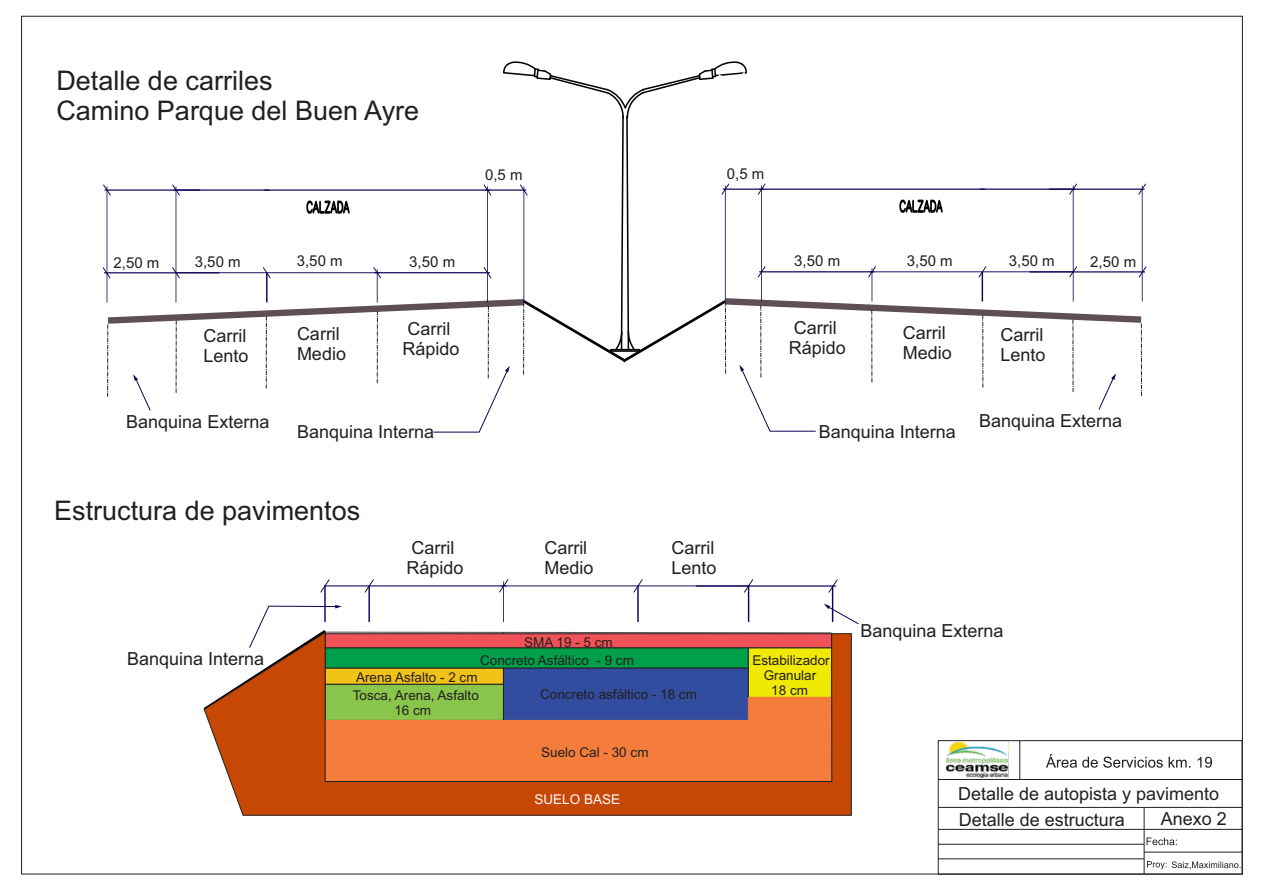
<style>
.page{position:relative;width:1263px;height:893px;background:#fff}
.page>*{position:absolute;margin:0;border:0;box-sizing:border-box;transform-origin:0 0}
.t1{font:27px/30.2px "Arial";color:#231f20}
.t2{font:18px/20.1px "Arial";color:#231f20}
.t3{font:15px "Arial";color:#231f20}
.t4{font:13.5px/18.3px "Arial";color:#231f20}
.t5{font:13.5px "Arial";color:#fffafc}
</style>
<div class="page">
<hr style="left:832px;top:586px;width:1px;height:35px;background:#0c0257">
<hr style="left:696px;top:585px;width:140px;height:1px;background:#0c0257">
<svg style="left:828px;top:579px;width:10px;height:14px"></svg>
<hr style="left:325px;top:585px;width:1px;height:36px;background:#0c0257">
<hr style="left:325px;top:585px;width:181px;height:1px;background:#0c0257">
<svg style="left:364px;top:579px;width:10px;height:14px"></svg>
<hr style="left:369px;top:586px;width:1px;height:35px;background:#0c0257">
<svg style="left:320px;top:579px;width:10px;height:14px"></svg>
<hr style="left:748px;top:586px;width:1px;height:35px;background:#0c0257">
<hr style="left:638px;top:586px;width:1px;height:35px;background:#0c0257">
<svg style="left:743px;top:579px;width:11px;height:14px"></svg>
<hr style="left:503px;top:582px;width:1px;height:39px;background:#0c0257">
<hr style="left:501px;top:585px;width:248px;height:1px;background:#0c0257">
<svg style="left:633px;top:579px;width:10px;height:14px"></svg>
<svg style="left:499px;top:579px;width:10px;height:14px"></svg>
<svg style="left:256px;top:603px;width:603px;height:28px"></svg>
<svg style="left:203px;top:631px;width:649px;height:185px;background:#b57541"></svg>
<div style="left:938px;top:740px;width:305px;height:134px;border:1px solid #231f20"></div>
<hr style="left:938px;top:779px;width:304px;height:1px;background:#231f20">
<hr style="left:938px;top:807px;width:304px;height:1px;background:#231f20">
<hr style="left:938px;top:828px;width:304px;height:1px;background:#231f20">
<hr style="left:1144px;top:807px;width:1px;height:67px;background:#231f20">
<hr style="left:938px;top:843px;width:206px;height:1px;background:#231f20">
<hr style="left:938px;top:858px;width:206px;height:1px;background:#231f20">
<hr style="left:1144px;top:851px;width:98px;height:1px;background:#231f20">
<hr style="left:1019px;top:740px;width:1px;height:39px;background:#231f20">
<img style="left:947px;top:742px;width:61px;height:35px">
<svg style="left:1147px;top:837px;width:30px;height:8px"></svg>
<svg style="left:1147px;top:861px;width:94px;height:8px"></svg>
<svg style="left:1046px;top:754px;width:166px;height:13px"></svg>
<svg style="left:102px;top:61px;width:1045px;height:372px"></svg>
<h1 class="t1" style="left:56px;top:68px;width:364px">Detalle de carriles<br>Camino Parque del Buen Ayre</h1>
<p class="t3" style="left:485px;top:169px;width:39px">0,5 m</p>
<p class="t3" style="left:727px;top:168px;width:39px">0,5 m</p>
<p class="t3" style="left:114px;top:257px;width:47px">2,50 m</p>
<p class="t3" style="left:195px;top:256px;width:47px">3,50 m</p>
<p class="t3" style="left:297px;top:255px;width:47px">3,50 m</p>
<p class="t3" style="left:409px;top:256px;width:47px">3,50 m</p>
<p class="t2" style="left:203px;top:327px;width:47px">Carril<br>Lento</p>
<p class="t2" style="left:297px;top:325px;width:51px">Carril<br>Medio</p>
<p class="t2" style="left:402px;top:320px;width:59px">Carril<br>Rápido</p>
<p class="t2" style="left:126px;top:413px;width:145px">Banquina Externa</p>
<p class="t2" style="left:297px;top:423px;width:139px">Banquina Interna</p>
<h1 class="t1" style="left:54px;top:497px;width:308px">Estructura de pavimentos</h1>
<p class="t2" style="left:127px;top:650px;width:139px">Banquina Interna</p>
<p class="t2" style="left:406px;top:539px;width:59px">Carril<br>Rápido</p>
<p class="t2" style="left:544px;top:539px;width:51px">Carril<br>Medio</p>
<p class="t2" style="left:672px;top:539px;width:47px">Carril<br>Lento</p>
<p class="t4" style="left:480px;top:634px;width:155px;text-indent:44px">SMA 19 - 5 cm<br>Concreto Asfáltico - 9 cm</p>
<p class="t4" style="left:353px;top:669px;width:128px">Arena Asfalto - 2 cm<br>Tosca, Arena, Asfalto</p>
<p class="t4" style="left:394px;top:702px;width:38px">16 cm</p>
<p class="t4" style="left:540px;top:686px;width:158px">Concreto asfáltico - 18 cm</p>
<p class="t3" style="left:794px;top:255px;width:47px">3,50 m</p>
<p class="t3" style="left:907px;top:254px;width:47px">3,50 m</p>
<p class="t3" style="left:1009px;top:255px;width:47px">3,50 m</p>
<p class="t2" style="left:789px;top:319px;width:59px">Carril<br>Rápido</p>
<p class="t2" style="left:903px;top:324px;width:51px">Carril<br>Medio</p>
<p class="t2" style="left:1000px;top:326px;width:47px">Carril<br>Lento</p>
<p class="t3" style="left:1090px;top:256px;width:47px">2,50 m</p>
<p class="t2" style="left:819px;top:423px;width:139px">Banquina Interna</p>
<p class="t2" style="left:979px;top:412px;width:145px">Banquina Externa</p>
<p class="t4" style="left:752px;top:653px;width:79px;line-height:15.1px;text-align:center">Estabilizador<br>Granular<br>18 cm</p>
<p class="t2" style="left:861px;top:622px;width:145px">Banquina Externa</p>
<p class="t4" style="left:541px;top:744px;width:109px">Suelo Cal - 30 cm</p>
<p class="t5" style="left:535px;top:794px;width:87px">SUELO BASE</p>
<p class="t2" style="left:958px;top:782px;width:263px;line-height:26.1px">Detalle de autopista y pavimento<br>Detalle de estructura</p>
<p class="t2" style="left:1161px;top:810px;width:68px">Anexo 2</p>
</div>
